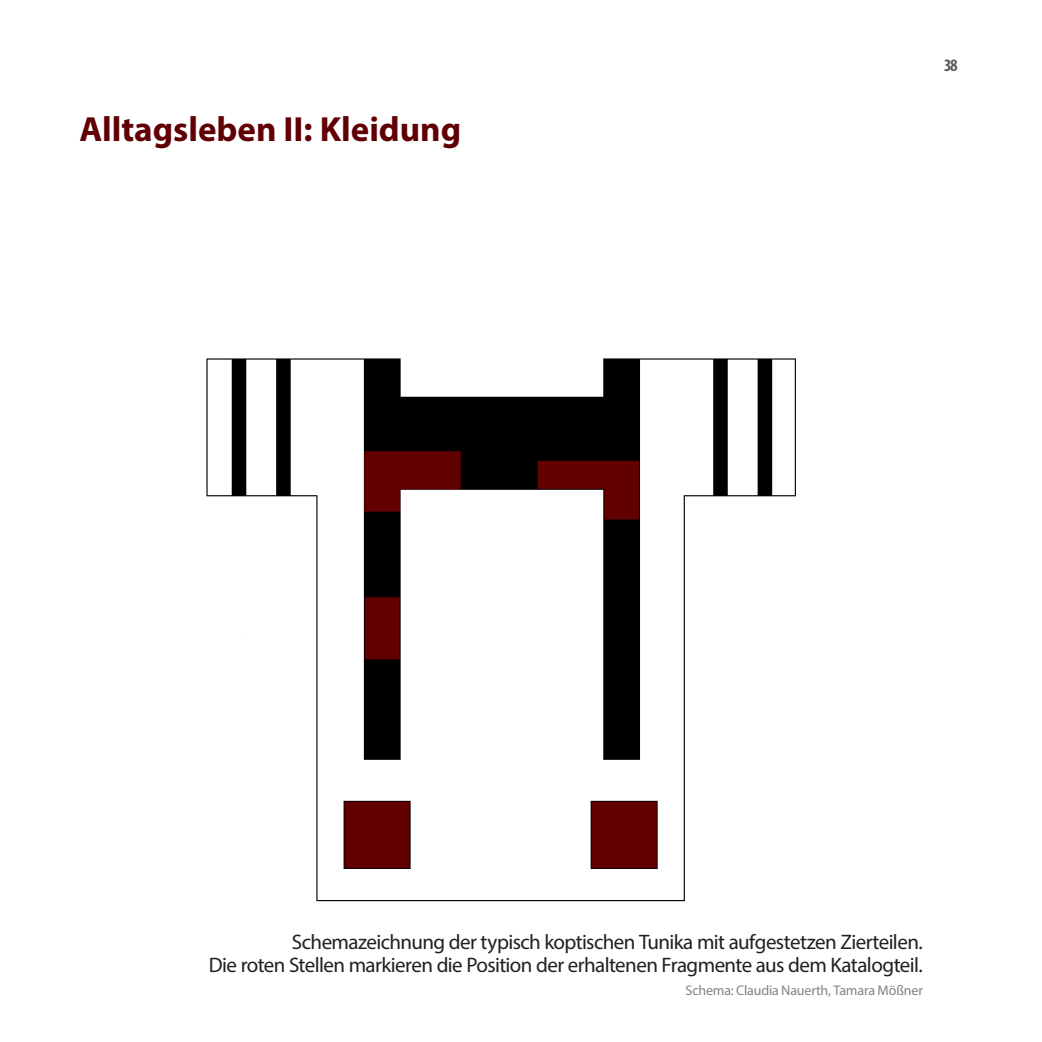
<style>
.page{position:relative;width:1042px;height:1042px;background:#fff}
.page>*{position:absolute;margin:0;border:0;box-sizing:border-box;transform-origin:0 0}
.t1{font:700 35px "Myriad Pro";color:#600005}
.Copyright_rechts{font:21px "Myriad Pro";letter-spacing:-.025em;color:#231f20}
.Katalogtext{font:700 condensed 17.5px "Myriad Pro";color:#5a5a5a}
.Copyright_rechts-2{font:14px "Myriad Pro";letter-spacing:-.015em;color:#808285}
</style>
<div class="page">
<img style="left:206px;top:358px;width:590px;height:544px">
<p class="t1" style="left:79px;top:106px;width:383px">Alltagsleben II: Kleidung</p>
<p class="Katalogtext" style="left:944px;top:54px;width:15px">38</p>
<p class="Copyright_rechts" style="left:292px;top:929px;width:632px">Schemazeichnung der typisch koptischen Tunika mit aufgestetzen Zierteilen.</p>
<p class="Copyright_rechts" style="left:209px;top:952px;width:715px">Die roten Stellen markieren die Position der erhaltenen Fragmente aus dem Katalogteil.</p>
<p class="Copyright_rechts-2" style="left:685px;top:982px;width:239px">Schema: Claudia Nauerth, Tamara Mößner</p>
</div>
